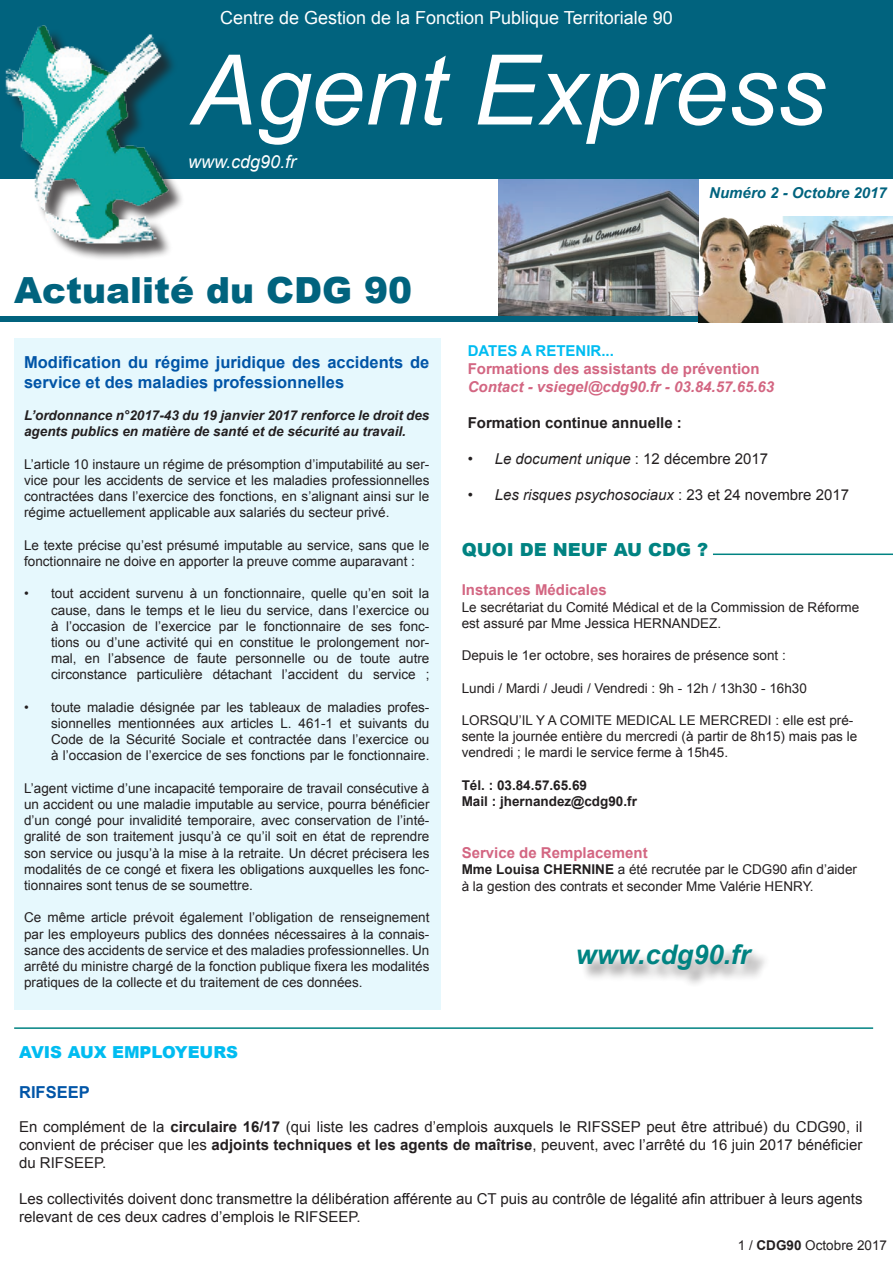
<style>
.page{position:relative;width:893px;height:1263px;background:#fff}
.page>*{position:absolute;margin:0;border:0;box-sizing:border-box;transform-origin:0 0}
.t1{font:italic 97.5px "Arial";color:#fff}
.t2{font:900 36px "Arial";color:#01637e}
.t3{font:italic 700 27px "Arial";color:#008382}
.t4{font:18px "Arial";color:#fff}
.t5{font:900 18px "Arial";color:#008382}
.t6{font:italic 18px "Arial";color:#fff}
.t7{font:700 16.5px/19.8px "Arial";color:#0155a7}
.t8{font:900 16.5px "Arial";color:#00bcf1}
.t9{font:15px/18px "Arial";color:#231f20;text-align:justify}
.t10{font:italic 15px "Arial";color:#231f20}
.t11{font:700 15px "Arial";color:#d36682}
.t12{font:italic 700 15px "Arial";color:#d36682}
.t13{font:700 15px "Arial";color:#231f20}
.t14{font:italic 700 15px "Arial";color:#01637e}
.t15{font:700 15px "Arial";color:#00bcf1}
.t16{font:13.5px/16.2px "Arial";color:#231f20;text-align:justify}
.t17{font:italic 700 13.5px/16.2px "Arial";color:#231f20}
.t18{font:700 13.5px/16.2px "Arial";color:#231f20}
.s1{font-style:normal}
.s2{font-weight:700}
</style>
<div class="page">
<div style="left:14px;top:338px;width:427px;height:672px;background:#e6f8fd"></div>
<img style="left:499px;top:178px;width:199px;height:139px">
<div style="left:0;top:317px;width:893px;height:5px;background:#01637e"></div>
<div style="left:0;top:0;width:893px;height:178px;background:#01637e"></div>
<div style="left:0;top:0;width:190px;height:261px;background:#231f20;opacity:.75"></div>
<img style="left:0;top:0;width:173px;height:261px">
<img style="left:698px;top:217px;width:195px;height:105px">
<hr style="left:713px;top:553px;width:180px;height:2px;background:#008382">
<div style="left:580px;top:948px;width:190px;height:40px;background:#231f20;opacity:.45"></div>
<hr style="left:14px;top:1027px;width:859px;height:2px;background:#008382">
<h3 class="t4" style="left:220px;top:6px;width:454px">Centre de Gestion de la Fonction Publique Territoriale 90</h3>
<h1 class="t1" style="left:191px;top:27px;width:636px">Agent Express</h1>
<h3 class="t6" style="left:188px;top:150px;width:110px">www.cdg90.fr</h3>
<p class="t14" style="left:709px;top:183px;width:179px">Numéro 2 - Octobre 2017</p>
<h2 class="t2" style="left:14px;top:264px;width:400px">Actualité du CDG 90</h2>
<p class="t7" style="left:24px;top:353px;width:407px">Modification du régime juridique des accidents de service et des maladies professionnelles</p>
<p class="t17" style="left:24px;top:408px;width:407px">L’ordonnance n°2017-43 du 19 janvier 2017 renforce le droit des agents publics en matière de santé et de sécurité au travail.</p>
<p class="t16" style="left:24px;top:456px;width:407px">L’article 10 instaure un régime de présomption d’imputabilité au ser&shy;vice pour les accidents de service et les maladies professionnelles contractées dans l’exercice des fonctions, en s’alignant ainsi sur le régime actuellement applicable aux salariés du secteur privé.</p>
<p class="t16" style="left:24px;top:537px;width:407px">Le texte précise qu’est présumé imputable au service, sans que le fonctionnaire ne doive en apporter la preuve comme auparavant :</p>
<p class="t16" style="left:51px;top:586px;width:380px;text-indent:-27px">• tout accident survenu à un fonctionnaire, quelle qu’en soit la cause, dans le temps et le lieu du service, dans l’exercice ou à l’occasion de l’exercice par le fonctionnaire de ses fonc&shy;tions ou d’une activité qui en constitue le prolongement nor&shy;mal, en l’absence de faute personnelle ou de toute autre circonstance particulière détachant l’accident du service ;</p>
<p class="t16" style="left:51px;top:699px;width:380px;text-indent:-27px">• toute maladie désignée par les tableaux de maladies profes&shy;sionnelles mentionnées aux articles L. 461-1 et suivants du Code de la Sécurité Sociale et contractée dans l’exercice ou à l’occasion de l’exercice de ses fonctions par le fonctionnaire.</p>
<p class="t16" style="left:24px;top:780px;width:407px">L’agent victime d’une incapacité temporaire de travail consécutive à un accident ou une maladie imputable au service, pourra bénéficier d’un congé pour invalidité temporaire, avec conservation de l’inté&shy;gralité de son traitement jusqu’à ce qu’il soit en état de reprendre son service ou jusqu’à la mise à la retraite. Un décret précisera les modalités de ce congé et fixera les obligations auxquelles les fonc&shy;tionnaires sont tenus de se soumettre.</p>
<p class="t16" style="left:24px;top:910px;width:407px">Ce même article prévoit également l’obligation de renseignement par les employeurs publics des données nécessaires à la connais&shy;sance des accidents de service et des maladies professionnelles. Un arrêté du ministre chargé de la fonction publique fixera les modalités pratiques de la collecte et du traitement de ces données.</p>
<p class="t15" style="left:468px;top:341px;width:148px">DATES A RETENIR...</p>
<p class="t11" style="left:468px;top:359px;width:293px">Formations des assistants de prévention</p>
<p class="t12" style="left:468px;top:377px;width:308px">Contact - vsiegel@cdg90.fr - 03.84.57.65.63</p>
<p class="t13" style="left:468px;top:413px;width:216px">Formation continue annuelle :</p>
<p class="t10" style="left:468px;top:449px;width:302px">• Le document unique <span class="s1">: 12 décembre 2017</span></p>
<p class="t10" style="left:468px;top:485px;width:383px">• Les risques psychosociaux <span class="s1">: 23 et 24 novembre 2017</span></p>
<h3 class="t5" style="left:462px;top:536px;width:248px">QUOI DE NEUF AU CDG ?</h3>
<p class="t11" style="left:462px;top:580px;width:147px">Instances Médicales</p>
<p class="t16" style="left:462px;top:599px;width:399px">Le secrétariat du Comité Médical et de la Commission de Réforme est assuré par Mme Jessica HERNANDEZ.</p>
<p class="t16" style="left:462px;top:647px;width:326px">Depuis le 1er octobre, ses horaires de présence sont :</p>
<p class="t16" style="left:462px;top:680px;width:347px">Lundi / Mardi / Jeudi / Vendredi : 9h - 12h / 13h30 - 16h30</p>
<p class="t16" style="left:462px;top:712px;width:397px;text-align:left">LORSQU’IL Y A COMITE MEDICAL LE MERCREDI : elle est pré&shy;sente la journée entière du mercredi (à partir de 8h15) mais pas le vendredi ; le mardi le service ferme à 15h45.</p>
<p class="t18" style="left:462px;top:777px;width:177px">Tél. : 03.84.57.65.69<br>Mail : jhernandez@cdg90.fr</p>
<p class="t11" style="left:462px;top:843px;width:187px">Service de Remplacement</p>
<p class="t16" style="left:462px;top:862px;width:397px"><span class="s2">Mme Louisa CHERNINE</span> a été recrutée par le CDG90 afin d’aider à la gestion des contrats et seconder Mme Valérie HENRY.</p>
<h3 class="t3" style="left:576px;top:937px;width:176px">www.cdg90.fr</h3>
<p class="t8" style="left:19px;top:1040px;width:220px">AVIS AUX EMPLOYEURS</p>
<p class="t7" style="left:19px;top:1082px;width:72px">RIFSEEP</p>
<p class="t9" style="left:19px;top:1118px;width:845px">En complément de la <span class="s2">circulaire 16/17</span> (qui liste les cadres d’emplois auxquels le RIFSSEP peut être attribué) du CDG90, il convient de préciser que les <span class="s2">adjoints techniques et les agents de maîtrise</span>, peuvent, avec l’arrêté du 16 juin 2017 bénéficier du RIFSEEP.</p>
<p class="t9" style="left:19px;top:1190px;width:845px">Les collectivités doivent donc transmettre la délibération afférente au CT puis au contrôle de légalité afin attribuer à leurs agents relevant de ces deux cadres d’emplois le RIFSEEP.</p>
<p class="t16" style="left:738px;top:1237px;width:151px">1 / <span class="s2">CDG90</span> Octobre 2017</p>
</div>
